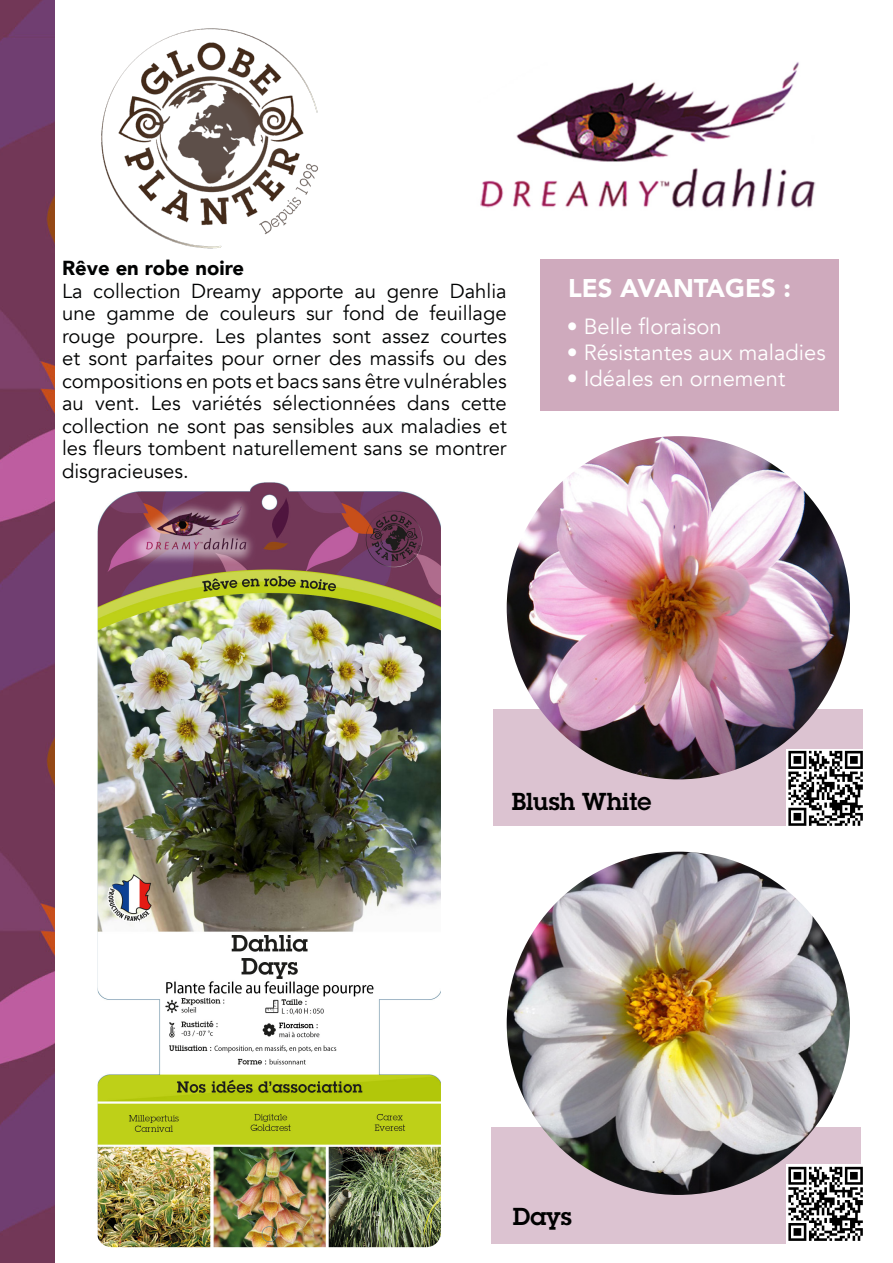
<style>
.page{position:relative;width:893px;height:1263px;background:#fff}
.page>*{position:absolute;margin:0;border:0;box-sizing:border-box;transform-origin:0 0}
.t1{font:900 25.5px "Avenir";color:#fff}
.t2{font:600 24px "Lubalin Graph Std";color:#000}
.t3{font:21.9px "Avenir";color:#fff}
.t4{font:20.25px/22.5px "Avenir";color:#010202;text-align:justify}
.t5{font:900 20.25px "Avenir";color:#010202}
</style>
<div class="page">
<img style="left:0;top:0;width:54px;height:1263px">
<div style="left:540px;top:260px;width:299px;height:151px;background:#cfaabd"></div>
<div style="left:494px;top:709px;width:369px;height:117px;background:#dcc3d1"></div>
<div style="left:491px;top:1127px;width:369px;height:116px;background:#dcc3d1"></div>
<img style="left:98px;top:482px;width:343px;height:765px">
<img style="left:507px;top:436px;width:343px;height:343px;border-radius:172px">
<img style="left:507px;top:852px;width:343px;height:343px;border-radius:172px">
<img style="left:787px;top:749px;width:76px;height:77px">
<img style="left:787px;top:1165px;width:76px;height:78px">
<img style="left:101px;top:28px;width:217px;height:220px">
<img style="left:480px;top:62px;width:336px;height:146px">
<p class="t5" style="left:62px;top:251px;width:184px">Rêve en robe noire</p>
<p class="t4" style="left:62px;top:280px;width:446px">La collection Dreamy apporte au genre Dahlia une gamme de couleurs sur fond de feuillage rouge pourpre. Les plantes sont assez courtes et sont parfaites pour orner des massifs ou des compositions en pots et bacs sans être vulnérables au vent. Les variétés sélectionnées dans cette collection ne sont pas sensibles aux maladies et les fleurs tombent naturellement sans se montrer disgracieuses.</p>
<p class="t1" style="left:568px;top:266px;width:224px">LES AVANTAGES :</p>
<p class="t3" style="left:567px;top:313px;width:157px">• Belle floraison</p>
<p class="t3" style="left:567px;top:339px;width:261px">• Résistantes aux maladies</p>
<p class="t3" style="left:567px;top:366px;width:220px">• Idéales en ornement</p>
<p class="t2" style="left:512px;top:785px;width:141px">Blush White</p>
<p class="t2" style="left:513px;top:1201px;width:61px">Days</p>
</div>
